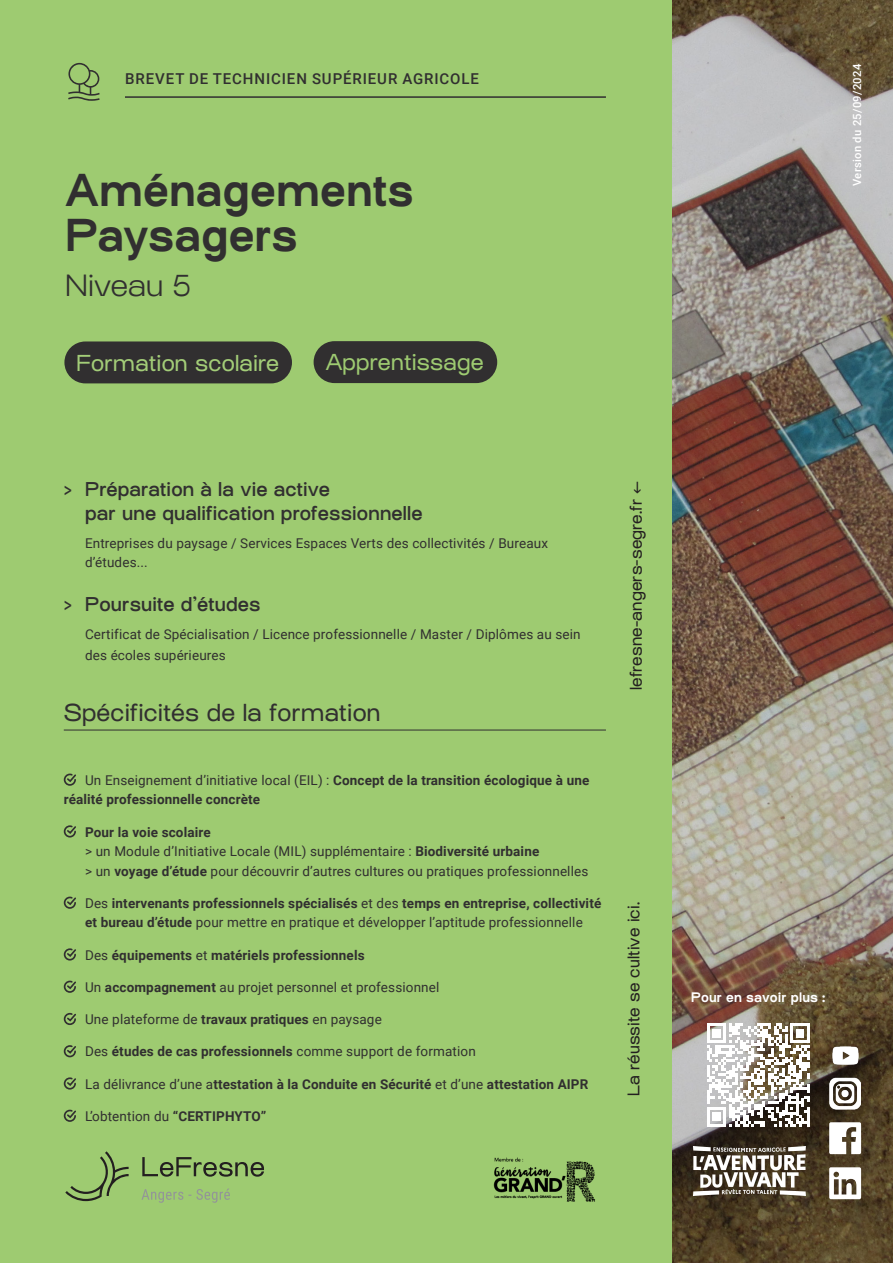
<style>
.page{position:relative;width:893px;height:1263px;background:#fff}
.page>*{position:absolute;margin:0;border:0;box-sizing:border-box;transform-origin:0 0}
.t1{font:700 45px "Osmose";letter-spacing:.01em;color:#312f30}
.t2{font:300 30px "Osmose";letter-spacing:.005em;color:#312f30}
.t3{font:24px "Osmose";letter-spacing:.01em;color:#312f30}
.t4{font:22.5px "Osmose";letter-spacing:.01em;color:#a3cd78}
.t5{font:22.5px "Osmose";letter-spacing:.01em;color:#9ecb71}
.t6{font:500 19.5px/24px "Osmose";letter-spacing:.01em;color:#312f30}
.t7{font:16.5px "Osmose";letter-spacing:.01em;color:#231f20}
.t8{font:500 15px "Roboto";letter-spacing:.06em;color:#312f30}
.t9{font:13.5px/19.5px "Roboto";letter-spacing:.01em;color:#312f30}
.t10{font:700 13.5px/19.5px "Roboto";letter-spacing:.01em;color:#312f30}
.t11{font:700 13.5px "Osmose";letter-spacing:.01em;color:#fff}
.t12{font:500 11.25px "Roboto";letter-spacing:.025em;color:#fff}
.s1{font-weight:400}
.s2{font-weight:700}
</style>
<div class="page">
<img style="left:671px;top:0;width:222px;height:1263px">
<div style="left:0;top:0;width:671px;height:1263px;background:#9ecb71"></div>
<svg style="left:829px;top:1167px;width:32px;height:32px"></svg>
<svg style="left:829px;top:1122px;width:32px;height:32px"></svg>
<hr style="left:64px;top:730px;width:542px;height:1px;background:#312f30">
<svg style="left:63px;top:773px;width:13px;height:13px"></svg>
<svg style="left:63px;top:825px;width:13px;height:13px"></svg>
<svg style="left:63px;top:896px;width:13px;height:13px"></svg>
<svg style="left:63px;top:948px;width:13px;height:13px"></svg>
<svg style="left:63px;top:980px;width:13px;height:13px"></svg>
<svg style="left:63px;top:1012px;width:13px;height:13px"></svg>
<svg style="left:63px;top:1045px;width:13px;height:13px"></svg>
<svg style="left:63px;top:1077px;width:13px;height:13px"></svg>
<svg style="left:63px;top:1109px;width:13px;height:13px"></svg>
<hr style="left:125px;top:96px;width:481px;height:2px;background:#312f30">
<svg style="left:68px;top:63px;width:32px;height:38px"></svg>
<div style="left:64px;top:341px;width:228px;height:42px;background:#312f30;border-radius:21px"></div>
<div style="left:314px;top:341px;width:183px;height:42px;background:#312f30;border-radius:21px"></div>
<img style="left:493px;top:1157px;width:102px;height:45px">
<img style="left:694px;top:1146px;width:111px;height:49px">
<img style="left:829px;top:1077px;width:32px;height:32px">
<img style="left:829px;top:1040px;width:32px;height:31px">
<svg style="left:142px;top:1188px;width:88px;height:15px"></svg>
<svg style="left:142px;top:1157px;width:122px;height:20px"></svg>
<svg style="left:65px;top:1151px;width:64px;height:50px"></svg>
<svg style="left:707px;top:1023px;width:103px;height:103px"></svg>
<hr style="left:807px;top:1107px;width:3px;height:19px;background:#fff">
<p class="t8" style="left:125px;top:68px;width:355px">BREVET DE TECHNICIEN SUPÉRIEUR AGRICOLE</p>
<p class="t1" style="left:66px;top:164px;width:349px">Aménagements</p>
<p class="t1" style="left:66px;top:209px;width:234px">Paysagers</p>
<p class="t2" style="left:66px;top:268px;width:127px">Niveau 5</p>
<p class="t4" style="left:77px;top:350px;width:204px">Formation scolaire</p>
<p class="t5" style="left:326px;top:349px;width:159px">Apprentissage</p>
<p class="t6" style="left:85px;top:479px;width:339px;text-indent:-21px">&gt; Préparation à la vie active<br>par une qualification professionnelle</p>
<p class="t9" style="left:85px;top:533px;width:465px">Entreprises du paysage / Services Espaces Verts des collectivités / Bureaux d’études...</p>
<p class="t6" style="left:64px;top:594px;width:198px">&gt; Poursuite d’études</p>
<p class="t9" style="left:85px;top:623px;width:497px;line-height:21px">Certificat de Spécialisation / Licence professionnelle / Master / Diplômes au sein des écoles supérieures</p>
<p class="t3" style="left:64px;top:699px;width:319px">Spécificités de la formation</p>
<p class="t10" style="left:64px;top:770px;width:527px;text-indent:21px"><span class="s1">Un Enseignement d’initiative local (EIL) :</span> Concept de la transition écologique à une réalité professionnelle concrète</p>
<p class="t10" style="left:85px;top:822px;width:127px">Pour la voie scolaire</p>
<p class="t9" style="left:85px;top:841px;width:456px">&gt; un Module d’Initiative Locale (MIL) supplémentaire : <span class="s2">Biodiversité urbaine</span></p>
<p class="t9" style="left:85px;top:861px;width:505px">&gt; un <span class="s2">voyage d’étude</span> pour découvrir d’autres cultures ou pratiques professionnelles</p>
<p class="t10" style="left:85px;top:893px;width:518px"><span class="s1">Des</span> intervenants professionnels spécialisés <span class="s1">et des</span> temps en entreprise, collectivité et bureau d’étude <span class="s1">pour mettre en pratique et développer l’aptitude professionnelle</span></p>
<p class="t10" style="left:85px;top:945px;width:281px"><span class="s1">Des</span> équipements <span class="s1">et</span> matériels professionnels</p>
<p class="t9" style="left:85px;top:977px;width:356px">Un <span class="s2">accompagnement</span> au projet personnel et professionnel</p>
<p class="t9" style="left:85px;top:1009px;width:298px">Une plateforme de <span class="s2">travaux pratiques</span> en paysage</p>
<p class="t9" style="left:85px;top:1041px;width:392px">Des <span class="s2">études de cas professionnels</span> comme support de formation</p>
<p class="t10" style="left:85px;top:1074px;width:505px"><span class="s1">La délivrance d’une a</span>ttestation à la Conduite en Sécurité <span class="s1">et d’une</span> attestation AIPR</p>
<p class="t9" style="left:85px;top:1106px;width:183px">L’obtention du <span class="s2">“CERTIPHYTO”</span></p>
<p class="t7" style="left:626px;top:690px;width:211px;rotate:-90deg">lefresne-angers-segre.fr ←</p>
<p class="t7" style="left:624px;top:1096px;width:196px;rotate:-90deg">La réussite se cultive ici.</p>
<p class="t12" style="left:849px;top:186px;width:124px;rotate:-90deg">Version du 25/09/2024</p>
<p class="t11" style="left:691px;top:989px;width:136px">Pour en savoir plus :</p>
</div>
